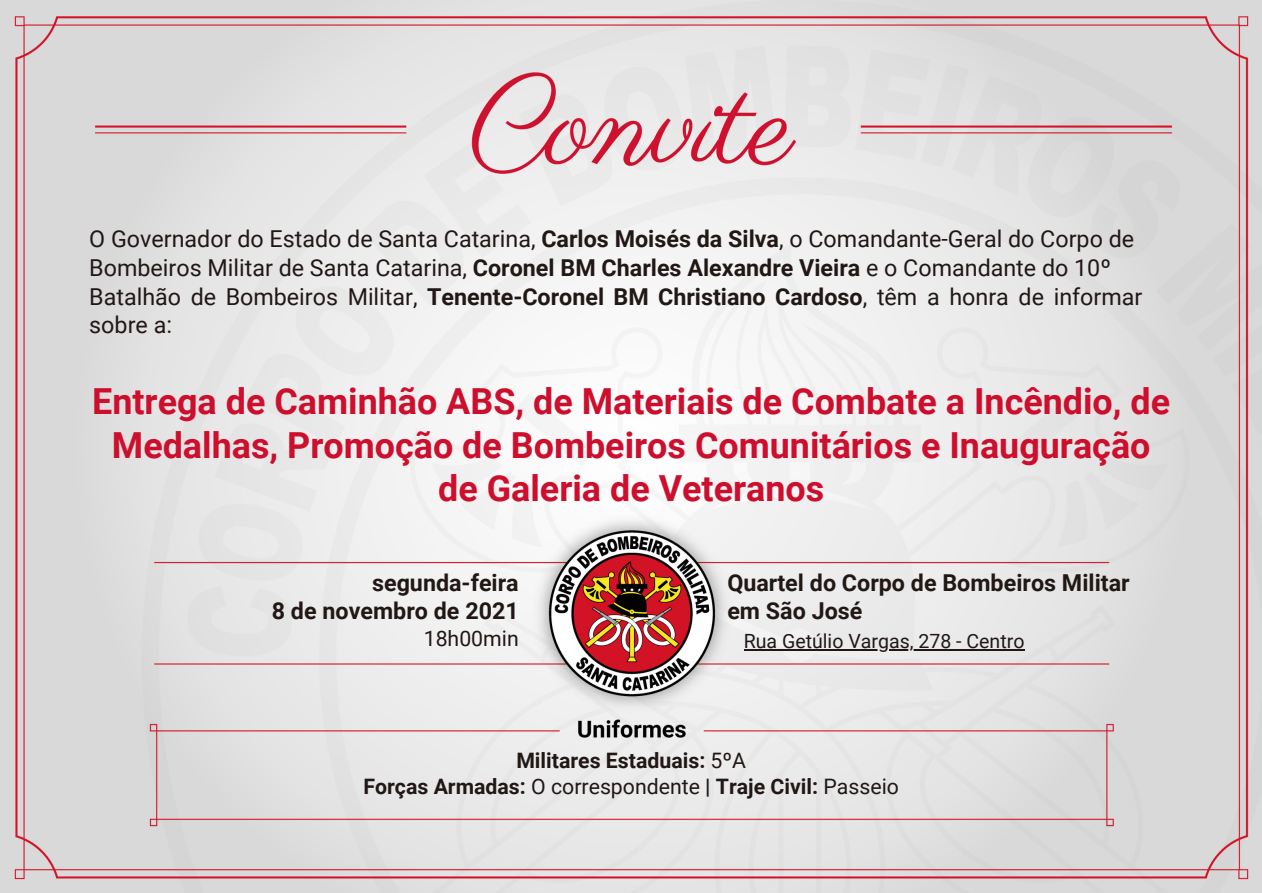
<style>
.page{position:relative;width:1262px;height:893px;background:#fff}
.page>*{position:absolute;margin:0;border:0;box-sizing:border-box;transform-origin:0 0}
.t1{font:700 35.8px/43.6px "Roboto";color:#ce0e2d;text-align:center}
.t2{font:23.2px/28.6px "Roboto";color:#211816}
.t3{font:700 23.2px "Roboto";color:#211816}
.t4{font:700 21.2px "Roboto";color:#211816}
.t5{font:21.2px "Roboto";color:#211816}
.t6{font:19.6px "Roboto";color:#211816}
.s1{font-weight:700}
.s2{font-weight:400}
</style>
<div class="page">
<img style="left:0;top:0;width:1262px;height:892px">
<hr style="left:743px;top:649px;width:281px;height:2px;background:#211816">
<p class="t2" style="left:89px;top:225px;width:1046px">O Governador do Estado de Santa Catarina, <span class="s1">Carlos Moisés da Silva</span>, o Comandante-Geral do Corpo de</p>
<p class="t2" style="left:89px;top:254px;width:1023px">Bombeiros Militar de Santa Catarina, <span class="s1">Coronel BM Charles Alexandre Vieira</span> e o Comandante do 10º</p>
<p class="t2" style="left:89px;top:282px;width:1054px">Batalhão de Bombeiros Militar, <span class="s1">Tenente-Coronel BM Christiano Cardoso</span>, têm a honra de informar sobre a:</p>
<p class="t1" style="left:92px;top:380px;width:1079px">Entrega de Caminhão ABS, de Materiais de Combate a Incêndio, de<br>Medalhas, Promoção de Bombeiros Comunitários e Inauguração de Galeria de Veteranos</p>
<p class="t3" style="left:372px;top:569px;width:148px">segunda-feira</p>
<p class="t3" style="left:272px;top:597px;width:248px">8 de novembro de 2021</p>
<p class="t3" style="left:727px;top:569px;width:404px">Quartel do Corpo de Bombeiros Militar</p>
<p class="t3" style="left:727px;top:598px;width:137px">em São José</p>
<p class="t5" style="left:424px;top:626px;width:96px">18h00min</p>
<p class="t6" style="left:743px;top:629px;width:282px">Rua Getúlio Vargas, 278 - Centro</p>
<p class="t4" style="left:516px;top:748px;width:231px">Militares Estaduais: <span class="s2">5ºA</span></p>
<p class="t4" style="left:363px;top:774px;width:537px">Forças Armadas: <span class="s2">O correspondente</span> | Traje Civil: <span class="s2">Passeio</span></p>
</div>
